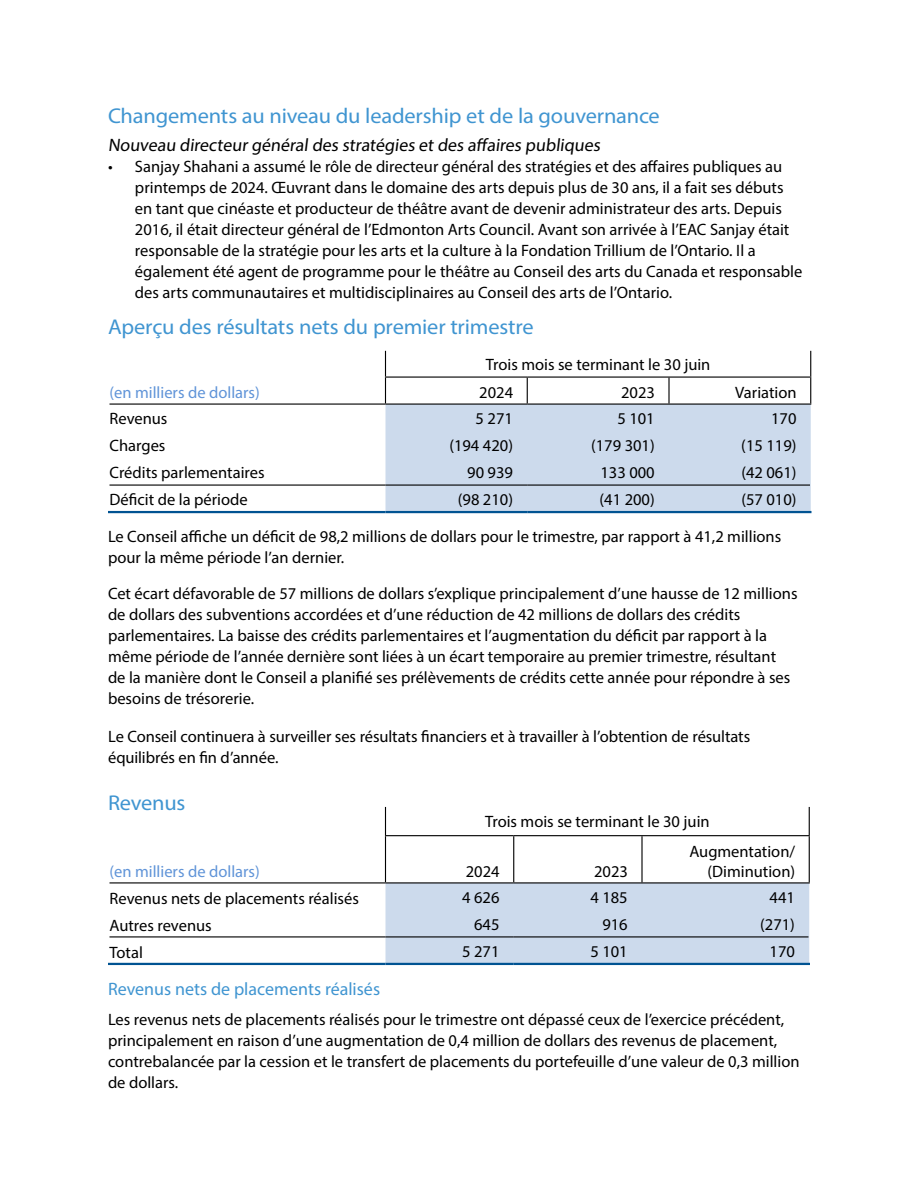
<style>
.page{position:relative;width:918px;height:1188px;background:#fff}
.page>*{position:absolute;margin:0;border:0;box-sizing:border-box;transform-origin:0 0}
.t1{font:21.45px "Myriad Pro";letter-spacing:-.01em;color:#4095d1;scale:1.05 1}
.t2{font:18px "Myriad Pro";color:#000}
.t3{font:18px "Myriad Pro";color:#4095d1}
.t4{font:16.5px/21px "Myriad Pro";color:#000}
.t5{font:16.5px "Myriad Pro";color:#6094d8}
</style>
<div class="page">
<div style="left:386px;top:405px;width:425px;height:106px;background:#ccdaec"></div>
<hr style="left:385px;top:377px;width:142px;height:1px;background:#000">
<hr style="left:527px;top:377px;width:142px;height:1px;background:#000">
<svg style="left:385px;top:351px;width:1px;height:53px"></svg>
<hr style="left:669px;top:377px;width:142px;height:1px;background:#000">
<svg style="left:527px;top:378px;width:1px;height:26px"></svg>
<hr style="left:668px;top:378px;width:2px;height:26px;background:#000">
<svg style="left:810px;top:351px;width:1px;height:53px"></svg>
<hr style="left:110px;top:404px;width:276px;height:1px;background:#000">
<hr style="left:386px;top:404px;width:141px;height:1px;background:#000">
<hr style="left:527px;top:404px;width:142px;height:1px;background:#000">
<hr style="left:669px;top:404px;width:142px;height:1px;background:#000">
<hr style="left:110px;top:485px;width:276px;height:1px;background:#000">
<hr style="left:386px;top:485px;width:141px;height:1px;background:#000">
<hr style="left:527px;top:485px;width:142px;height:1px;background:#000">
<hr style="left:669px;top:485px;width:141px;height:1px;background:#000">
<hr style="left:108px;top:511px;width:278px;height:2px;background:#005392">
<hr style="left:386px;top:511px;width:141px;height:2px;background:#005392">
<hr style="left:527px;top:511px;width:142px;height:2px;background:#005392">
<hr style="left:669px;top:511px;width:143px;height:2px;background:#005392">
<div style="left:386px;top:883px;width:423px;height:80px;background:#ccdaec"></div>
<svg style="left:385px;top:807px;width:1px;height:28px"></svg>
<svg style="left:809px;top:807px;width:1px;height:28px"></svg>
<hr style="left:385px;top:836px;width:1px;height:46px;background:#000">
<hr style="left:385px;top:835px;width:129px;height:1px;background:#000">
<hr style="left:514px;top:835px;width:128px;height:1px;background:#000">
<hr style="left:642px;top:835px;width:168px;height:1px;background:#000">
<hr style="left:513px;top:836px;width:1px;height:46px;background:#000">
<hr style="left:641px;top:836px;width:2px;height:46px;background:#000">
<hr style="left:809px;top:836px;width:1px;height:46px;background:#000">
<hr style="left:110px;top:882px;width:276px;height:1px;background:#000">
<hr style="left:386px;top:882px;width:128px;height:1px;background:#000">
<hr style="left:514px;top:882px;width:128px;height:1px;background:#000">
<hr style="left:642px;top:882px;width:168px;height:1px;background:#000">
<hr style="left:110px;top:936px;width:276px;height:1px;background:#000">
<hr style="left:386px;top:936px;width:128px;height:1px;background:#000">
<hr style="left:514px;top:936px;width:128px;height:1px;background:#000">
<hr style="left:642px;top:936px;width:166px;height:1px;background:#000">
<hr style="left:108px;top:963px;width:278px;height:2px;background:#005392">
<hr style="left:386px;top:963px;width:128px;height:2px;background:#005392">
<hr style="left:514px;top:963px;width:128px;height:2px;background:#005392">
<hr style="left:642px;top:963px;width:168px;height:2px;background:#005392">
<h1 class="t1" style="left:108px;top:102px;width:527px">Changements au niveau du leadership et de la gouvernance</h1>
<p class="t2" style="left:108px;top:134px;width:496px">Nouveau directeur général des stratégies et des affaires publiques</p>
<p class="t4" style="left:135px;top:156px;width:669px;text-indent:-27px">• Sanjay Shahani a assumé le rôle de directeur général des stratégies et des affaires publiques au printemps de 2024. Œuvrant dans le domaine des arts depuis plus de 30 ans, il a fait ses débuts en tant que cinéaste et producteur de théâtre avant de devenir administrateur des arts. Depuis 2016, il était directeur général de l’Edmonton Arts Council. Avant son arrivée à l’EAC Sanjay était responsable de la stratégie pour les arts et la culture à la Fondation Trillium de l’Ontario. Il a également été agent de programme pour le théâtre au Conseil des arts du Canada et responsable des arts communautaires et multidisciplinaires au Conseil des arts de l’Ontario.</p>
<h1 class="t1" style="left:108px;top:314px;width:407px">Aperçu des résultats nets du premier trimestre</h1>
<p class="t4" style="left:486px;top:353px;width:226px">Trois mois se terminant le 30 juin</p>
<p class="t5" style="left:109px;top:382px;width:152px">(en milliers de dollars)</p>
<p class="t4" style="left:479px;top:382px;width:35px">2024</p>
<p class="t4" style="left:621px;top:382px;width:35px">2023</p>
<p class="t4" style="left:735px;top:382px;width:63px">Variation</p>
<p class="t4" style="left:109px;top:407px;width:60px">Revenus</p>
<p class="t4" style="left:476px;top:407px;width:39px">5 271</p>
<p class="t4" style="left:617px;top:407px;width:39px">5 101</p>
<p class="t4" style="left:771px;top:407px;width:27px">170</p>
<p class="t4" style="left:110px;top:434px;width:57px">Charges</p>
<p class="t4" style="left:449px;top:434px;width:65px">(194 420)</p>
<p class="t4" style="left:591px;top:434px;width:65px">(179 301)</p>
<p class="t4" style="left:741px;top:434px;width:57px">(15 119)</p>
<p class="t4" style="left:110px;top:461px;width:157px">Crédits parlementaires</p>
<p class="t4" style="left:467px;top:461px;width:47px">90 939</p>
<p class="t4" style="left:601px;top:461px;width:56px">133 000</p>
<p class="t4" style="left:741px;top:461px;width:57px">(42 061)</p>
<p class="t4" style="left:110px;top:488px;width:140px">Déficit de la période</p>
<p class="t4" style="left:458px;top:488px;width:57px">(98 210)</p>
<p class="t4" style="left:600px;top:488px;width:57px">(41 200)</p>
<p class="t4" style="left:741px;top:488px;width:57px">(57 010)</p>
<p class="t4" style="left:108px;top:526px;width:675px">Le Conseil affiche un déficit de 98,2 millions de dollars pour le trimestre, par rapport à 41,2 millions pour la même période l’an dernier.</p>
<p class="t4" style="left:108px;top:583px;width:691px">Cet écart défavorable de 57 millions de dollars s’explique principalement d’une hausse de 12 millions de dollars des subventions accordées et d’une réduction de 42 millions de dollars des crédits parlementaires. La baisse des crédits parlementaires et l’augmentation du déficit par rapport à la même période de l’année dernière sont liées à un écart temporaire au premier trimestre, résultant de la manière dont le Conseil a planifié ses prélèvements de crédits cette année pour répondre à ses besoins de trésorerie.</p>
<p class="t4" style="left:108px;top:725px;width:644px">Le Conseil continuera à surveiller ses résultats financiers et à travailler à l’obtention de résultats équilibrés en fin d’année.</p>
<h1 class="t1" style="left:108px;top:789px;width:75px">Revenus</h1>
<p class="t4" style="left:485px;top:811px;width:226px">Trois mois se terminant le 30 juin</p>
<p class="t5" style="left:110px;top:861px;width:152px">(en milliers de dollars)</p>
<p class="t4" style="left:466px;top:861px;width:35px">2024</p>
<p class="t4" style="left:594px;top:861px;width:35px">2023</p>
<p class="t4" style="left:689px;top:841px;width:107px;line-height:19.8px;text-align:right">Augmentation/ (Diminution)</p>
<p class="t4" style="left:110px;top:888px;width:251px">Revenus nets de placements réalisés</p>
<p class="t4" style="left:462px;top:886px;width:39px">4 626</p>
<p class="t4" style="left:590px;top:886px;width:39px">4 185</p>
<p class="t4" style="left:770px;top:886px;width:27px">441</p>
<p class="t4" style="left:110px;top:915px;width:104px">Autres revenus</p>
<p class="t4" style="left:474px;top:913px;width:27px">645</p>
<p class="t4" style="left:602px;top:913px;width:27px">916</p>
<p class="t4" style="left:760px;top:913px;width:36px">(271)</p>
<p class="t4" style="left:110px;top:942px;width:35px">Total</p>
<p class="t4" style="left:462px;top:940px;width:39px">5 271</p>
<p class="t4" style="left:590px;top:940px;width:39px">5 101</p>
<p class="t4" style="left:770px;top:940px;width:27px">170</p>
<p class="t3" style="left:108px;top:978px;width:274px">Revenus nets de placements réalisés</p>
<p class="t4" style="left:108px;top:1009px;width:693px">Les revenus nets de placements réalisés pour le trimestre ont dépassé ceux de l’exercice précédent, principalement en raison d’une augmentation de 0,4 million de dollars des revenus de placement, contrebalancée par la cession et le transfert de placements du portefeuille d’une valeur de 0,3 million de dollars.</p>
</div>
